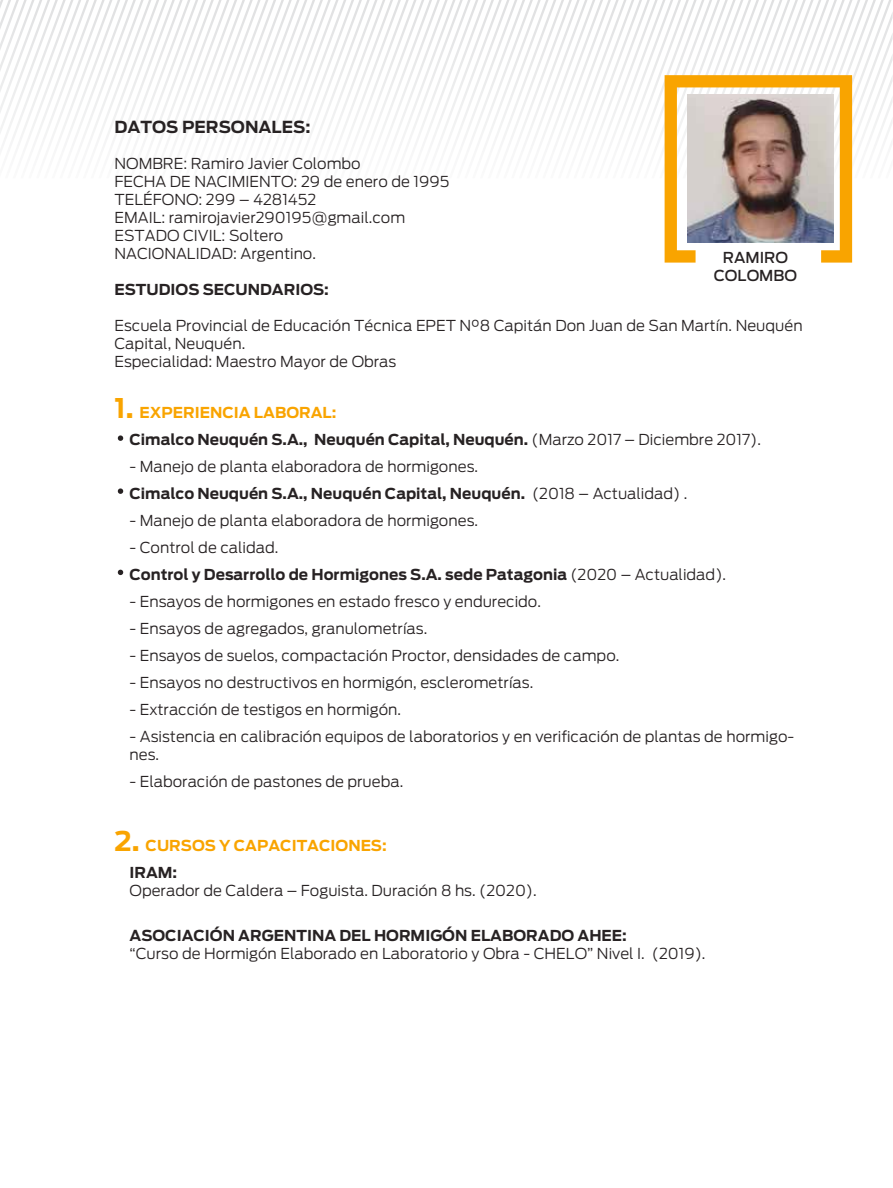
<style>
.page{position:relative;width:893px;height:1188px;background:#fff}
.page>*{position:absolute;margin:0;border:0;box-sizing:border-box;transform-origin:0 0}
.t1{font:700 16.5px "Antenna";color:#272223}
.t2{font:300 15px/18px "Antenna";color:#272223}
.t3{font:700 15px/27px "Antenna";color:#272223}
.t4{font:700 15px/27px "Antenna";color:#f9a400}
.t5{font:500 15px/18px "Antenna";color:#272223;text-align:center}
.s1{font-size:27px;color:#f9a400}
.s2{color:#f9a400}
.s3{font-weight:300}
.s4{font-weight:700}
.s5{font-size:27px}
.s6{color:#272223}
</style>
<div class="page">
<svg style="left:0;top:0;width:892px;height:263px"></svg>
<svg style="left:118px;top:435px;width:5px;height:6px"></svg>
<svg style="left:118px;top:488px;width:5px;height:6px"></svg>
<svg style="left:118px;top:570px;width:5px;height:5px"></svg>
<img style="left:688px;top:95px;width:145px;height:147px">
<p class="t1" style="left:114px;top:117px;width:197px">DATOS PERSONALES:</p>
<p class="t2" style="left:114px;top:155px;width:336px">NOMBRE: Ramiro Javier Colombo<br>FECHA DE NACIMIENTO: 29 de enero de 1995<br>TELÉFONO: 299 – 4281452<br>EMAIL: ramirojavier290195@gmail.com<br>ESTADO CIVIL: Soltero<br>NACIONALIDAD: Argentino.</p>
<p class="t3" style="left:114px;top:276px;width:216px">ESTUDIOS SECUNDARIOS:</p>
<p class="t2" style="left:114px;top:317px;width:689px">Escuela Provincial de Educación Técnica EPET N°8 Capitán Don Juan de San Martín. Neuquén<br>Capital, Neuquén.<br>Especialidad: Maestro Mayor de Obras</p>
<p class="t3" style="left:129px;top:399px;width:633px;text-indent:-15px"><span class="s1">1.</span> <span class="s2">EXPERIENCIA LABORAL:<br></span>Cimalco Neuquén S.A., Neuquén Capital, Neuquén. <span class="s3">(Marzo 2017 – Diciembre 2017).</span></p>
<p class="t2" style="left:129px;top:453px;width:559px;line-height:27px">- Manejo de planta elaboradora de hormigones.<br><span class="s4">Cimalco Neuquén S.A., Neuquén Capital, Neuquén.</span> (2018 – Actualidad) .</p>
<p class="t2" style="left:129px;top:511px;width:350px">- Manejo de planta elaboradora de hormigones.</p>
<p class="t3" style="left:129px;top:534px;width:598px"><span class="s3">- Control de calidad.<br></span>Control y Desarrollo de Hormigones S.A. sede Patagonia <span class="s3">(2020 – Actualidad).</span></p>
<p class="t2" style="left:129px;top:592px;width:413px">- Ensayos de hormigones en estado fresco y endurecido.</p>
<p class="t2" style="left:129px;top:619px;width:299px">- Ensayos de agregados, granulometrías.</p>
<p class="t2" style="left:129px;top:646px;width:491px">- Ensayos de suelos, compactación Proctor, densidades de campo.</p>
<p class="t2" style="left:129px;top:673px;width:405px">- Ensayos no destructivos en hormigón, esclerometrías.</p>
<p class="t2" style="left:129px;top:700px;width:273px">- Extracción de testigos en hormigón.</p>
<p class="t2" style="left:129px;top:727px;width:666px">- Asistencia en calibración equipos de laboratorios y en verificación de plantas de hormigo&shy;nes.</p>
<p class="t2" style="left:129px;top:772px;width:275px">- Elaboración de pastones de prueba.</p>
<p class="t5" style="left:713px;top:248px;width:85px">RAMIRO<br>COLOMBO</p>
<p class="t4" style="left:129px;top:832px;width:259px;text-indent:-15px"><span class="s5">2.</span> CURSOS Y CAPACITACIONES:<br><span class="s6">IRAM:</span></p>
<p class="t2" style="left:129px;top:882px;width:408px">Operador de Caldera – Foguista. Duración 8 hs. (2020).</p>
<p class="t3" style="left:129px;top:922px;width:499px">ASOCIACIÓN ARGENTINA DEL HORMIGÓN ELABORADO AHEE:</p>
<p class="t2" style="left:129px;top:945px;width:577px">“Curso de Hormigón Elaborado en Laboratorio y Obra - CHELO” Nivel I. (2019).</p>
</div>
